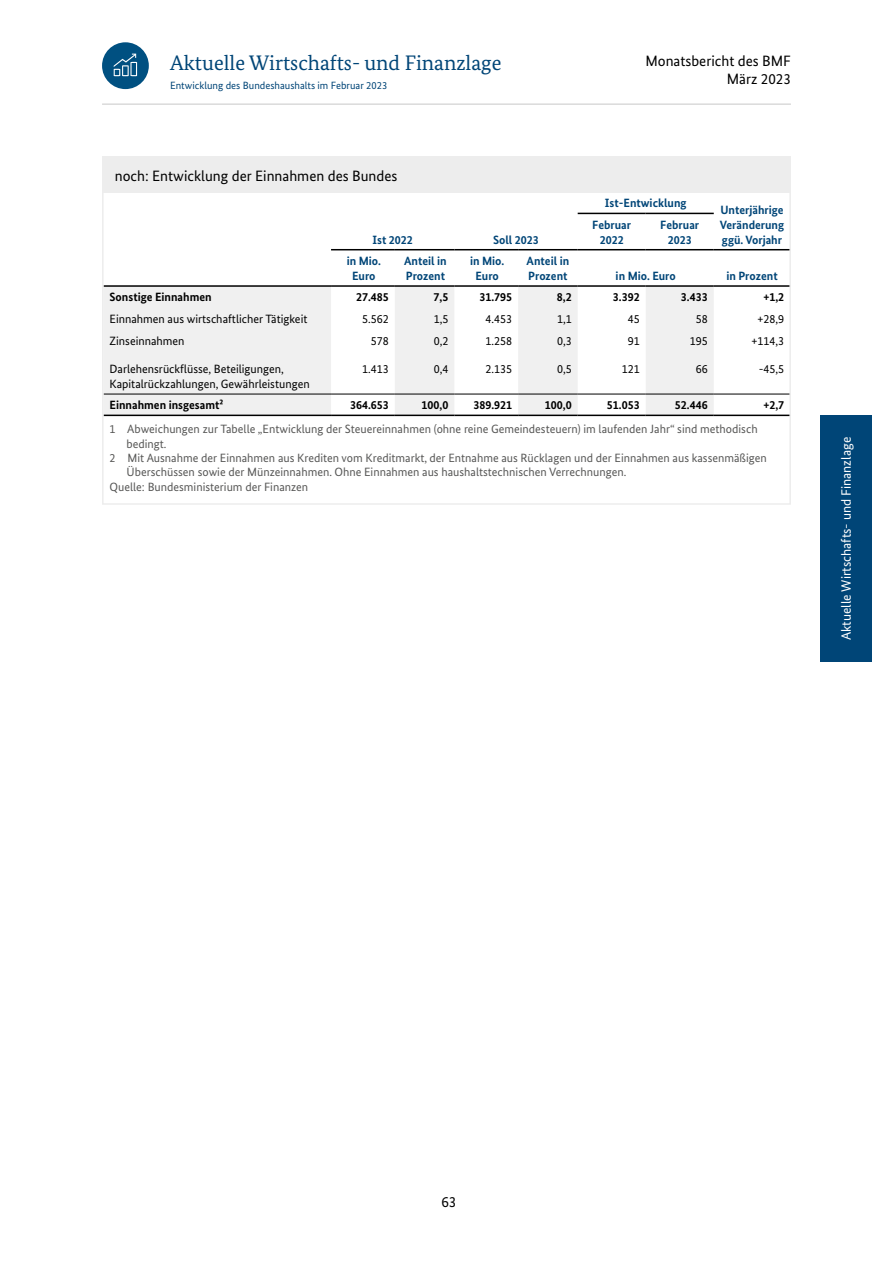
<style>
.page{position:relative;width:893px;height:1263px;background:#fff}
.page>*{position:absolute;margin:0;border:0;box-sizing:border-box;transform-origin:0 0}
.t1{font:21px "Bundes Serif";color:#004577}
.Diagrammüberschrift{font:15px/18px "Bundes Sans";color:#000;text-align:right}
.t2{font:13.5px "Bundes Sans";color:#fff}
.Fußnote_mit_Zahl_Tab{font:12px/14.4px "Bundes Sans";color:#575756}
.Tabellenkopf_bold__m{font:700 12px/15px "Bundes Sans";color:#004577;text-align:center}
.Tabellentext_linksbü{font:12px/15px "Bundes Sans";color:#000}
.Tabellentext_rechtsb{font:12px "Bundes Sans";color:#000}
.Tabellentext_rechtsb-2{font:700 12px "Bundes Sans";color:#000}
.Tabellentext_linksbü-2{font:700 12px "Bundes Sans";color:#000}
.t3{font:10.5px "Bundes Sans";color:#004577}
</style>
<div class="page">
<div style="left:821px;top:415px;width:51px;height:247px;background:#004577"></div>
<div style="left:102px;top:42px;width:47px;height:47px;background:#005081;border-radius:50%"></div>
<svg style="left:114px;top:54px;width:23px;height:22px"></svg>
<hr style="left:102px;top:103px;width:689px;height:2px;background:#dadada">
<svg style="left:105px;top:287px;width:609px;height:128px;fill:#f0f0f0"></svg>
<hr style="left:578px;top:213px;width:68px;height:1px;background:#000">
<hr style="left:454px;top:249px;width:64px;height:1px;background:#000">
<hr style="left:518px;top:249px;width:60px;height:1px;background:#000">
<hr style="left:646px;top:213px;width:68px;height:1px;background:#000">
<hr style="left:104px;top:415px;width:227px;height:1px;background:#000">
<hr style="left:331px;top:415px;width:64px;height:1px;background:#000">
<hr style="left:395px;top:415px;width:59px;height:1px;background:#000">
<hr style="left:454px;top:415px;width:64px;height:1px;background:#000">
<hr style="left:518px;top:415px;width:60px;height:1px;background:#000">
<hr style="left:578px;top:415px;width:68px;height:1px;background:#000">
<hr style="left:646px;top:415px;width:68px;height:1px;background:#000">
<hr style="left:714px;top:415px;width:76px;height:1px;background:#000">
<hr style="left:104px;top:285px;width:227px;height:2px;background:#000">
<hr style="left:104px;top:394px;width:227px;height:1px;background:#000">
<hr style="left:331px;top:394px;width:64px;height:1px;background:#000">
<hr style="left:395px;top:394px;width:59px;height:1px;background:#000">
<hr style="left:454px;top:394px;width:64px;height:1px;background:#000">
<hr style="left:518px;top:394px;width:60px;height:1px;background:#000">
<hr style="left:578px;top:394px;width:68px;height:1px;background:#000">
<hr style="left:646px;top:394px;width:68px;height:1px;background:#000">
<hr style="left:714px;top:394px;width:76px;height:1px;background:#000">
<hr style="left:331px;top:249px;width:64px;height:1px;background:#000">
<hr style="left:395px;top:249px;width:59px;height:1px;background:#000">
<hr style="left:578px;top:249px;width:68px;height:1px;background:#000">
<hr style="left:646px;top:249px;width:68px;height:1px;background:#000">
<hr style="left:714px;top:249px;width:76px;height:1px;background:#000">
<hr style="left:331px;top:285px;width:64px;height:2px;background:#000">
<hr style="left:395px;top:285px;width:59px;height:2px;background:#000">
<hr style="left:454px;top:285px;width:64px;height:2px;background:#000">
<hr style="left:518px;top:285px;width:60px;height:2px;background:#000">
<hr style="left:578px;top:285px;width:68px;height:2px;background:#000">
<hr style="left:646px;top:285px;width:68px;height:2px;background:#000">
<hr style="left:714px;top:285px;width:76px;height:2px;background:#000">
<div style="left:102px;top:191px;width:689px;height:314px;border:2px solid #ededed"></div>
<div style="left:102px;top:156px;width:689px;height:37px;background:#ededed"></div>
<h1 class="t1" style="left:170px;top:50px;width:333px">Aktuelle Wirtschafts- und Finanzlage</h1>
<p class="t3" style="left:170px;top:79px;width:219px">Entwicklung des Bundeshaushalts im Februar 2023</p>
<p class="Diagrammüberschrift" style="left:645px;top:51px;width:147px">Monatsbericht des BMF<br>März 2023</p>
<p class="Diagrammüberschrift" style="left:115px;top:166px;width:284px">noch: Entwicklung der Einnahmen des Bundes</p>
<p class="Tabellenkopf_bold__m" style="left:372px;top:232px;width:42px">Ist 2022</p>
<p class="Tabellenkopf_bold__m" style="left:493px;top:232px;width:47px">Soll 2023</p>
<p class="Tabellenkopf_bold__m" style="left:347px;top:253px;width:36px">in Mio.<br>Euro</p>
<p class="Tabellenkopf_bold__m" style="left:404px;top:253px;width:44px;text-align:left">Anteil in<br>Prozent</p>
<p class="Tabellenkopf_bold__m" style="left:470px;top:253px;width:36px">in Mio.<br>Euro</p>
<p class="Tabellenkopf_bold__m" style="left:527px;top:253px;width:44px;text-align:left">Anteil in<br>Prozent</p>
<p class="Tabellenkopf_bold__m" style="left:605px;top:196px;width:83px">Ist-Entwicklung</p>
<p class="Tabellenkopf_bold__m" style="left:592px;top:217px;width:40px">Februar<br>2022</p>
<p class="Tabellenkopf_bold__m" style="left:660px;top:217px;width:40px">Februar<br>2023</p>
<p class="Tabellenkopf_bold__m" style="left:720px;top:202px;width:66px;text-align:justify">Unterjährige Veränderung ggü. Vorjahr</p>
<p class="Tabellenkopf_bold__m" style="left:616px;top:268px;width:62px">in Mio. Euro</p>
<p class="Tabellenkopf_bold__m" style="left:726px;top:268px;width:53px">in Prozent</p>
<p class="Tabellentext_linksbü-2" style="left:110px;top:290px;width:104px">Sonstige Einnahmen</p>
<p class="Tabellentext_rechtsb-2" style="left:356px;top:290px;width:34px">27.485</p>
<p class="Tabellentext_rechtsb-2" style="left:433px;top:290px;width:16px">7,5</p>
<p class="Tabellentext_rechtsb-2" style="left:479px;top:290px;width:34px">31.795</p>
<p class="Tabellentext_rechtsb-2" style="left:557px;top:290px;width:16px">8,2</p>
<p class="Tabellentext_rechtsb-2" style="left:613px;top:290px;width:28px">3.392</p>
<p class="Tabellentext_rechtsb-2" style="left:681px;top:290px;width:28px">3.433</p>
<p class="Tabellentext_rechtsb-2" style="left:763px;top:290px;width:22px">+1,2</p>
<p class="Tabellentext_linksbü" style="left:110px;top:311px;width:199px">Einnahmen aus wirtschaftlicher Tätigkeit</p>
<p class="Tabellentext_rechtsb" style="left:362px;top:312px;width:28px">5.562</p>
<p class="Tabellentext_rechtsb" style="left:434px;top:312px;width:16px">1,5</p>
<p class="Tabellentext_rechtsb" style="left:486px;top:312px;width:28px">4.453</p>
<p class="Tabellentext_rechtsb" style="left:557px;top:312px;width:16px">1,1</p>
<p class="Tabellentext_rechtsb" style="left:628px;top:312px;width:13px">45</p>
<p class="Tabellentext_rechtsb" style="left:696px;top:312px;width:13px">58</p>
<p class="Tabellentext_rechtsb" style="left:758px;top:312px;width:28px">+28,9</p>
<p class="Tabellentext_linksbü" style="left:110px;top:333px;width:77px">Zinseinnahmen</p>
<p class="Tabellentext_rechtsb" style="left:371px;top:333px;width:20px">578</p>
<p class="Tabellentext_rechtsb" style="left:434px;top:333px;width:16px">0,2</p>
<p class="Tabellentext_rechtsb" style="left:486px;top:333px;width:28px">1.258</p>
<p class="Tabellentext_rechtsb" style="left:557px;top:333px;width:16px">0,3</p>
<p class="Tabellentext_rechtsb" style="left:628px;top:333px;width:13px">91</p>
<p class="Tabellentext_rechtsb" style="left:690px;top:333px;width:19px">195</p>
<p class="Tabellentext_rechtsb" style="left:752px;top:333px;width:34px">+114,3</p>
<p class="Tabellentext_linksbü" style="left:110px;top:361px;width:202px">Darlehensrückflüsse, Beteiligungen,<br>Kapitalrückzahlungen, Gewährleistungen</p>
<p class="Tabellentext_rechtsb" style="left:362px;top:362px;width:28px">1.413</p>
<p class="Tabellentext_rechtsb" style="left:434px;top:362px;width:16px">0,4</p>
<p class="Tabellentext_rechtsb" style="left:486px;top:362px;width:28px">2.135</p>
<p class="Tabellentext_rechtsb" style="left:557px;top:362px;width:16px">0,5</p>
<p class="Tabellentext_rechtsb" style="left:622px;top:362px;width:19px">121</p>
<p class="Tabellentext_rechtsb" style="left:696px;top:362px;width:13px">66</p>
<p class="Tabellentext_rechtsb" style="left:759px;top:362px;width:27px">-45,5</p>
<p class="Tabellentext_linksbü-2" style="left:110px;top:398px;width:115px">Einnahmen insgesamt²</p>
<p class="Tabellentext_rechtsb-2" style="left:350px;top:398px;width:40px">364.653</p>
<p class="Tabellentext_rechtsb-2" style="left:421px;top:398px;width:28px">100,0</p>
<p class="Tabellentext_rechtsb-2" style="left:473px;top:398px;width:40px">389.921</p>
<p class="Tabellentext_rechtsb-2" style="left:545px;top:398px;width:28px">100,0</p>
<p class="Tabellentext_rechtsb-2" style="left:607px;top:398px;width:34px">51.053</p>
<p class="Tabellentext_rechtsb-2" style="left:675px;top:398px;width:34px">52.446</p>
<p class="Tabellentext_rechtsb-2" style="left:763px;top:398px;width:22px">+2,7</p>
<p class="Fußnote_mit_Zahl_Tab" style="left:127px;top:422px;width:633px;text-indent:-17px">1 Abweichungen zur Tabelle „Entwicklung der Steuereinnahmen (ohne reine Gemeindesteuern) im laufenden Jahr“ sind methodisch bedingt.</p>
<p class="Fußnote_mit_Zahl_Tab" style="left:127px;top:450px;width:642px;text-indent:-17px">2 Mit Ausnahme der Einnahmen aus Krediten vom Kreditmarkt, der Entnahme aus Rücklagen und der Einnahmen aus kassenmäßigen<br>Überschüssen sowie der Münzeinnahmen. Ohne Einnahmen aus haushaltstechnischen Verrechnungen.</p>
<p class="Fußnote_mit_Zahl_Tab" style="left:110px;top:479px;width:200px">Quelle: Bundesministerium der Finanzen</p>
<p class="t2" style="left:838px;top:640px;width:205px;rotate:-90deg">Aktuelle Wirtschafts- und Finanzlage</p>
<p class="Diagrammüberschrift" style="left:441px;top:1192px;width:16px">63</p>
</div>
